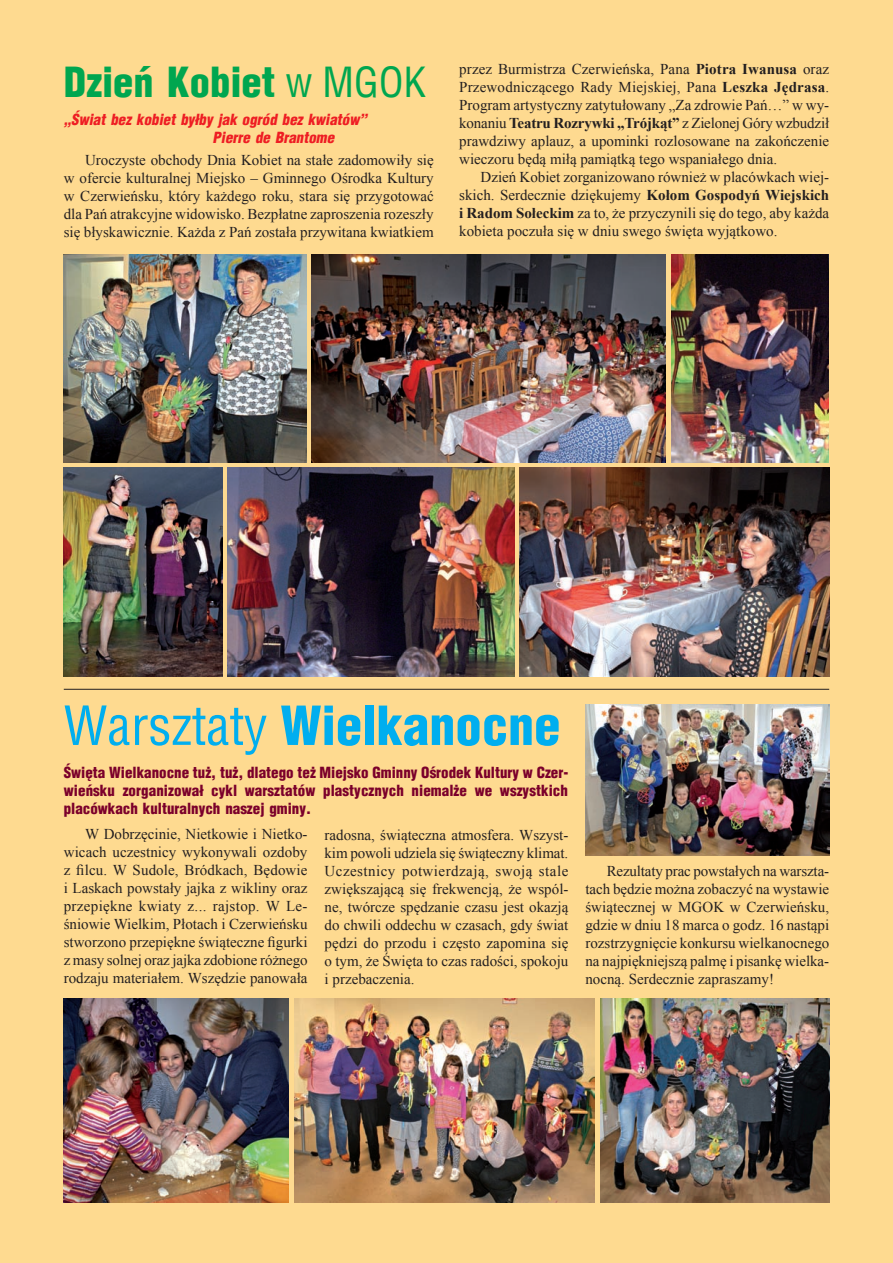
<style>
.page{position:relative;width:893px;height:1263px;background:#feda90}
.page>*{position:absolute;margin:0;border:0;box-sizing:border-box;transform-origin:0 0}
.t1{font:900 52.5px "Switzerland Cond";color:#00aeef}
.t2{font:900 40.5px "Switzerland Cond";color:#00a64f}
.t3{font:15px/18px "Times New Roman";color:#231f20;text-align:justify}
.t4{font:900 15px/18px "Switzerland Cond";color:#7b002b;text-align:justify}
.t5{font:italic 900 15px/18px "Switzerland Cond";color:#ee1d23}
.s1{font-family:"Switzerland Condensed";font-weight:400}
.s2{font-weight:700}
</style>
<div class="page">
<img style="left:295px;top:999px;width:299px;height:203px">
<img style="left:64px;top:999px;width:225px;height:203px">
<img style="left:600px;top:999px;width:229px;height:203px">
<hr style="left:64px;top:689px;width:765px;height:1px;background:#231f20">
<img style="left:64px;top:254px;width:242px;height:209px">
<img style="left:312px;top:254px;width:353px;height:209px">
<img style="left:228px;top:468px;width:286px;height:208px">
<img style="left:520px;top:468px;width:309px;height:208px">
<img style="left:64px;top:468px;width:158px;height:208px">
<img style="left:671px;top:254px;width:158px;height:209px">
<img style="left:585px;top:704px;width:244px;height:151px">
<h2 class="t2" style="left:64px;top:56px;width:364px">Dzień Kobiet <span class="s1">w MGOK</span></h2>
<p class="t5" style="left:213px;top:110px;width:156px;text-indent:-149px">„Świat bez kobiet byłby jak ogród bez kwiatów”<br>Pierre de Brantome</p>
<p class="t3" style="left:64px;top:150px;width:372px;text-indent:21px">Uroczyste obchody Dnia Kobiet na stałe zadomowiły się w ofercie kulturalnej Miejsko – Gminnego Ośrodka Kultury w Czerwieńsku, który każdego roku, stara się przygotować dla Pań atrakcyjne widowisko. Bezpłatne zaproszenia rozeszły się błyskawicznie. Każda z Pań została przywitana kwiatkiem</p>
<p class="t3" style="left:459px;top:60px;width:371px">przez Burmistrza Czerwieńska, Pana <span class="s2">Piotra Iwanusa</span> oraz Przewodniczącego Rady Miejskiej, Pana <span class="s2">Leszka Jędrasa</span>.<br>Program artystyczny zatytułowany „Za zdrowie Pań…” w wy&shy;konaniu <span class="s2">Teatru Rozrywki „Trójkąt”</span> z Zielonej Góry wzbudził prawdziwy aplauz, a upominki rozlosowane na zakończenie wieczoru będą miłą pamiątką tego wspaniałego dnia.</p>
<p class="t3" style="left:459px;top:168px;width:371px;text-indent:21px">Dzień Kobiet zorganizowano również w placówkach wiej&shy;skich. Serdecznie dziękujemy <span class="s2">Kołom Gospodyń Wiejskich i Radom Sołeckim</span> za to, że przyczynili się do tego, aby każda kobieta poczuła się w dniu swego święta wyjątkowo.</p>
<h1 class="t1" style="left:64px;top:692px;width:498px"><span class="s1">Warsztaty</span> Wielkanocne</h1>
<p class="t4" style="left:64px;top:763px;width:506px">Święta Wielkanocne tuż, tuż, dlatego też Miejsko Gminny Ośrodek Kultury w Czer&shy;wieńsku zorganizował cykl warsztatów plastycznych niemalże we wszystkich placówkach kulturalnych naszej gminy.</p>
<p class="t3" style="left:64px;top:824px;width:245px;text-indent:21px">W Dobrzęcinie, Nietkowie i Nietko&shy;wicach uczestnicy wykonywali ozdoby z filcu. W Sudole, Bródkach, Będowie i Laskach powstały jajka z wikliny oraz przepiękne kwiaty z... rajstop. W Le&shy;śniowie Wielkim, Płotach i Czerwieńsku stworzono przepiękne świąteczne figurki z masy solnej oraz jajka zdobione różnego rodzaju materiałem. Wszędzie panowała</p>
<p class="t3" style="left:325px;top:825px;width:245px">radosna, świąteczna atmosfera. Wszyst&shy;kim powoli udziela się świąteczny klimat.<br>Uczestnicy potwierdzają, swoją stale zwiększającą się frekwencją, że wspól&shy;ne, twórcze spędzanie czasu jest okazją do chwili oddechu w czasach, gdy świat pędzi do przodu i często zapomina się o tym, że Święta to czas radości, spokoju i przebaczenia.</p>
<p class="t3" style="left:585px;top:862px;width:245px;text-indent:21px">Rezultaty prac powstałych na warszta&shy;tach będzie można zobaczyć na wystawie świątecznej w MGOK w Czerwieńsku, gdzie w dniu 18 marca o godz. 16 nastąpi rozstrzygnięcie konkursu wielkanocnego na najpiękniejszą palmę i pisankę wielka&shy;nocną. Serdecznie zapraszamy!</p>
</div>
